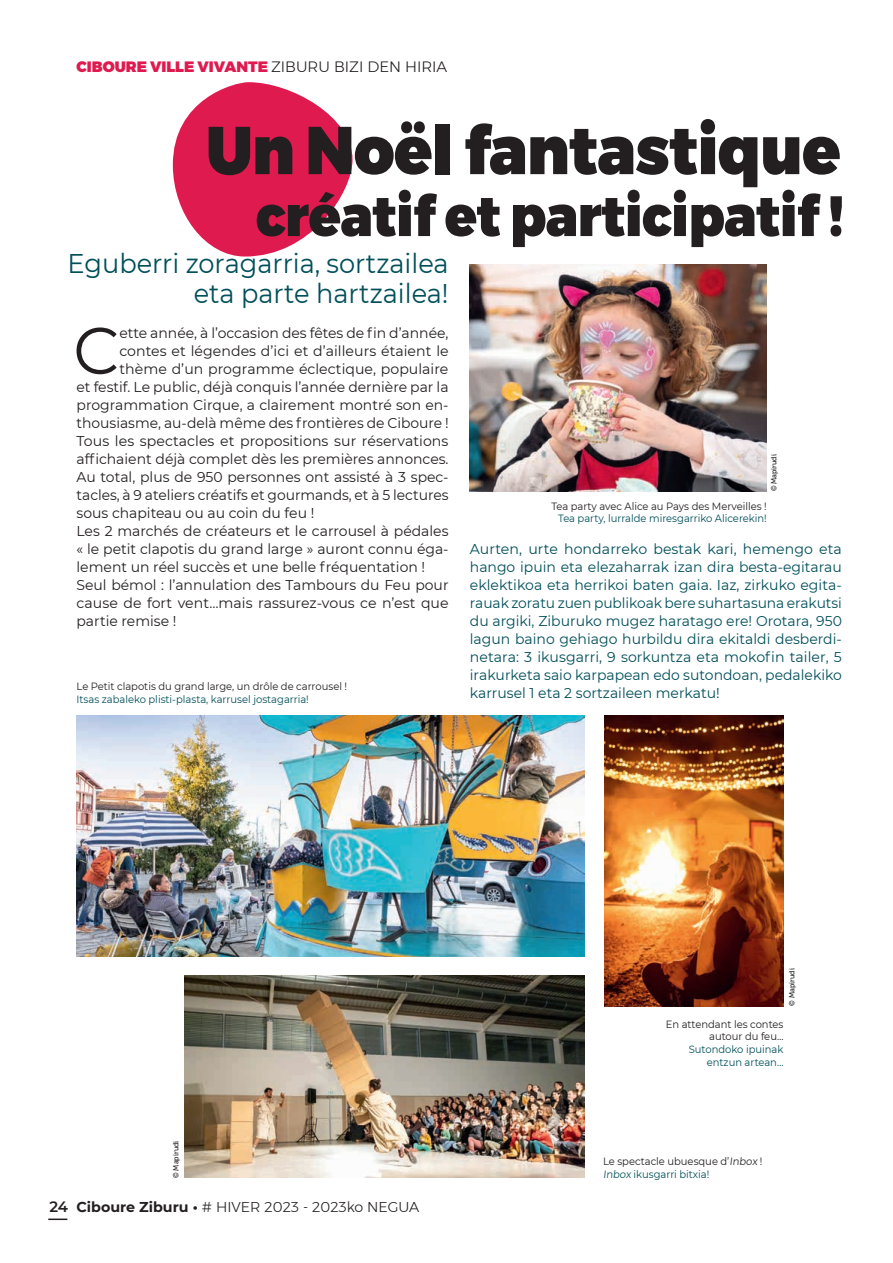
<style>
.page{position:relative;width:893px;height:1263px;background:#fff}
.page>*{position:absolute;margin:0;border:0;box-sizing:border-box;transform-origin:0 0}
.TexteJUSTIF{font:900 67.5px "Montserrat";letter-spacing:-.01em;color:#231f20;scale:.93 1}
.Texte{font:65.7px "Montserrat";color:#231f20}
.TexteJUSTIF-2{font:900 56.7px "Montserrat";letter-spacing:-.01em;color:#231f20;scale:.93 1}
.TexteJUSTIF-3{font:27px/30px "Montserrat";color:#004f5a;text-align:right;scale:.95 1}
.Tétière{font:900 15px "Montserrat";color:#df1a4e}
.Texte-2{font:14.25px/18px "Montserrat";color:#231f20;text-align:justify}
.Texte-3{font:14.25px/18px "Montserrat";color:#004f5a;text-align:justify}
.t1{font:300 14.25px "Montserrat";color:#231f20}
.Légendes{font:10.5px/12.8px "Montserrat";color:#231f20;scale:.95 1}
.Légendes-2{font:10.5px/12.8px "Montserrat";color:#004f5a;text-align:right;scale:.95 1}
.t2{font:7.5px "Museo 500";color:#231f20;scale:.95 1}
.s1{font-weight:300;color:#231f20}
.s2{font-weight:600;font-size:15px}
.s3{font-weight:700}
.s4{color:#004f5a}
</style>
<div class="page">
<svg style="left:48px;top:1218px;width:19px;height:2px"></svg>
<svg style="left:173px;top:82px;width:180px;height:175px"></svg>
<img style="left:470px;top:265px;width:296px;height:226px">
<img style="left:77px;top:715px;width:507px;height:242px">
<img style="left:185px;top:975px;width:399px;height:203px">
<img style="left:605px;top:715px;width:178px;height:292px">
<p class="Tétière" style="left:77px;top:55px;width:372px">CIBOURE VILLE VIVANTE <span class="s1">ZIBURU BIZI DEN HIRIA</span></p>
<p class="TexteJUSTIF" style="left:206px;top:95px;width:684px">Un Noël fantastique</p>
<p class="TexteJUSTIF-2" style="left:256px;top:169px;width:634px">créatif et participatif !</p>
<p class="TexteJUSTIF-3" style="left:68px;top:248px;width:403px">Eguberri zoragarria, sortzailea eta parte hartzailea!</p>
<p class="Texte-2" style="left:77px;top:323px;width:374px;text-align:right">ette année, à l’occasion des fêtes de fin d’année, contes et légendes d’ici et d’ailleurs étaient le thème d’un programme éclectique, populaire<br>et festif. Le public, déjà conquis l’année dernière par la programmation Cirque, a clairement montré son en&shy;thousiasme, au-delà même des frontières de Ciboure !<br>Tous les spectacles et propositions sur réservations affichaient déjà complet dès les premières annonces.</p>
<p class="Texte-2" style="left:77px;top:467px;width:374px">Au total, plus de 950 personnes ont assisté à 3 spec&shy;tacles, à 9 ateliers créatifs et gourmands, et à 5 lectures sous chapiteau ou au coin du feu !</p>
<p class="Texte-2" style="left:77px;top:521px;width:374px">Les 2 marchés de créateurs et le carrousel à pédales « le petit clapotis du grand large » auront connu éga&shy;lement un réel succès et une belle fréquentation !</p>
<p class="Texte-2" style="left:77px;top:575px;width:374px">Seul bémol : l’annulation des Tambours du Feu pour cause de fort vent…mais rassurez-vous ce n’est que partie remise !</p>
<p class="Texte" style="left:73px;top:305px;width:48px">C</p>
<p class="Légendes" style="left:77px;top:679px;width:286px">Le Petit clapotis du grand large, un drôle de carrousel !</p>
<p class="Légendes-2" style="left:77px;top:692px;width:246px">Itsas zabaleko plisti-plasta, karrusel jostagarria!</p>
<p class="t2" style="left:770px;top:491px;width:41px;rotate:-90deg">© Mapirudi</p>
<p class="Légendes" style="left:551px;top:499px;width:228px">Tea party avec Alice au Pays des Merveilles !</p>
<p class="Légendes-2" style="left:558px;top:512px;width:221px">Tea party, lurralde miresgarriko Alicerekin!</p>
<p class="Texte-3" style="left:470px;top:539px;width:374px">Aurten, urte hondarreko bestak kari, hemengo eta hango ipuin eta elezaharrak izan dira besta-egitarau eklektikoa eta herrikoi baten gaia. Iaz, zirkuko egita&shy;rauak zoratu zuen publikoak bere suhartasuna erakutsi du argiki, Ziburuko mugez haratago ere! Orotara, 950 lagun baino gehiago hurbildu dira ekitaldi desberdi&shy;netara: 3 ikusgarri, 9 sorkuntza eta mokofin tailer, 5 irakurketa saio karpapean edo sutondoan, pedalekiko karrusel 1 eta 2 sortzaileen merkatu!</p>
<p class="t2" style="left:172px;top:1178px;width:41px;rotate:-90deg">© Mapirudi</p>
<p class="t1" style="left:49px;top:1196px;width:372px"><span class="s2">24</span> <span class="s3">Ciboure Ziburu •</span> # HIVER 2023 - 2023ko NEGUA</p>
<p class="t2" style="left:788px;top:1005px;width:41px;rotate:-90deg">© Mapirudi</p>
<p class="Légendes" style="left:666px;top:1017px;width:125px;text-align:right">En attendant les contes autour du feu…</p>
<p class="Légendes-2" style="left:689px;top:1042px;width:101px">Sutondoko ipuinak entzun artean…</p>
<p class="Légendes" style="left:603px;top:1155px;width:169px">Le spectacle ubuesque d’Inbox !<br><span class="s4">Inbox ikusgarri bitxia!</span></p>
</div>
